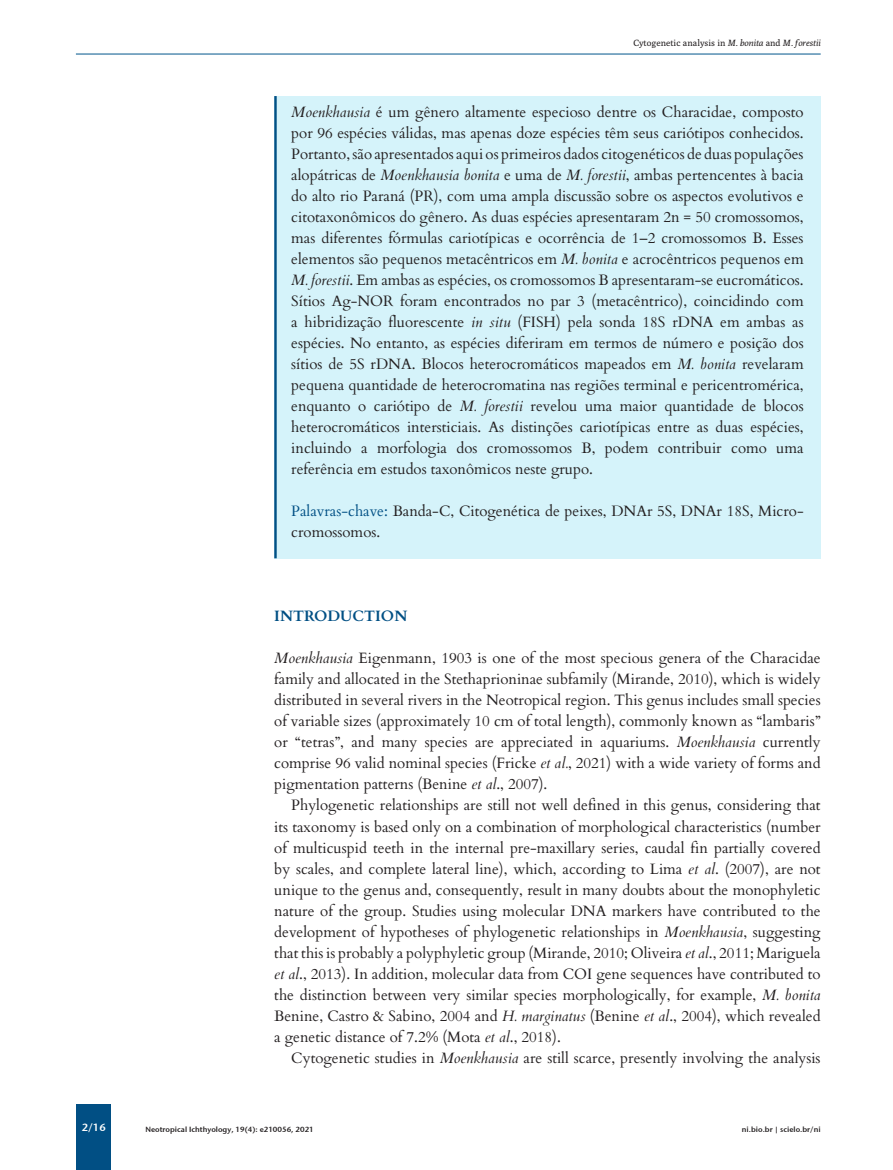
<style>
.page{position:relative;width:893px;height:1170px;background:#fff}
.page>*{position:absolute;margin:0;border:0;box-sizing:border-box;transform-origin:0 0}
.HTML_Preformatted{font:15px/21px "Cardo";color:#231f20;text-align:justify}
.NI_Subtittulos{font:700 15px "Cardo";color:#014f84}
.t1{font:10.5px "Stone Sans Sem ITCTT Semi";color:#fff}
.t2{font:9px "Poly";color:#231f20}
.t3{font:7.5px "Stone Sans Sem ITCTT Semi";color:#231f20}
.s1{font-style:italic}
.s2{color:#015085}
</style>
<div class="page">
<div style="left:77px;top:1104px;width:34px;height:65px;background:#014f84"></div>
<hr style="left:76px;top:54px;width:745px;height:1px;background:#01558c">
<div style="left:274px;top:96px;width:547px;height:462px;background:#d5f3fa"></div>
<hr style="left:274px;top:96px;width:3px;height:462px;background:#015085">
<p class="t2" style="left:633px;top:38px;width:189px">Cytogenetic analysis in <span class="s1">M. bonita</span> and <span class="s1">M. forestii</span></p>
<p class="HTML_Preformatted" style="left:291px;top:101px;width:514px"><span class="s1">Moenkhausia</span> é um gênero altamente especioso dentre os Characidae, composto por 96 espécies válidas, mas apenas doze espécies têm seus cariótipos conhecidos.<br>Portanto, são apresentados aqui os primeiros dados citogenéticos de duas populações alopátricas de <span class="s1">Moenkhausia bonita</span> e uma de <span class="s1">M. forestii</span>, ambas pertencentes à bacia do alto rio Paraná (PR), com uma ampla discussão sobre os aspectos evolutivos e citotaxonômicos do gênero. As duas espécies apresentaram 2n = 50 cromossomos, mas diferentes fórmulas cariotípicas e ocorrência de 1–2 cromossomos B. Esses elementos são pequenos metacêntricos em <span class="s1">M. bonita</span> e acrocêntricos pequenos em <span class="s1">M. forestii</span>. Em ambas as espécies, os cromossomos B apresentaram-se eucromáticos.<br>Sítios Ag-NOR foram encontrados no par 3 (metacêntrico), coincidindo com a hibridização fluorescente <span class="s1">in situ</span> (FISH) pela sonda 18S rDNA em ambas as espécies. No entanto, as espécies diferiram em termos de número e posição dos sítios de 5S rDNA. Blocos heterocromáticos mapeados em <span class="s1">M. bonita</span> revelaram pequena quantidade de heterocromatina nas regiões terminal e pericentromérica, enquanto o cariótipo de <span class="s1">M. forestii</span> revelou uma maior quantidade de blocos heterocromáticos intersticiais. As distinções cariotípicas entre as duas espécies, incluindo a morfologia dos cromossomos B, podem contribuir como uma referência em estudos taxonômicos neste grupo.</p>
<p class="HTML_Preformatted" style="left:291px;top:500px;width:514px"><span class="s2">Palavras-chave:</span> Banda-C, Citogenética de peixes, DNAr 5S, DNAr 18S, Micro&shy;cromossomos.</p>
<p class="NI_Subtittulos" style="left:274px;top:604px;width:135px">INTRODUCTION</p>
<p class="HTML_Preformatted" style="left:274px;top:647px;width:548px"><span class="s1">Moenkhausia</span> Eigenmann, 1903 is one of the most specious genera of the Characidae family and allocated in the Stethaprioninae subfamily (Mirande, 2010), which is widely distributed in several rivers in the Neotropical region. This genus includes small species of variable sizes (approximately 10 cm of total length), commonly known as “lambaris” or “tetras”, and many species are appreciated in aquariums. <span class="s1">Moenkhausia</span> currently comprise 96 valid nominal species (Fricke <span class="s1">et al.</span>, 2021) with a wide variety of forms and pigmentation patterns (Benine <span class="s1">et al</span>., 2007).</p>
<p class="HTML_Preformatted" style="left:274px;top:794px;width:548px;text-indent:17px">Phylogenetic relationships are still not well defined in this genus, considering that its taxonomy is based only on a combination of morphological characteristics (number of multicuspid teeth in the internal pre-maxillary series, caudal fin partially covered by scales, and complete lateral line), which, according to Lima <span class="s1">et al</span>. (2007), are not unique to the genus and, consequently, result in many doubts about the monophyletic nature of the group. Studies using molecular DNA markers have contributed to the development of hypotheses of phylogenetic relationships in <span class="s1">Moenkhausia</span>, suggesting that this is probably a polyphyletic group (Mirande, 2010; Oliveira <span class="s1">et al</span>., 2011; Mariguela <span class="s1">et al</span>., 2013). In addition, molecular data from COI gene sequences have contributed to the distinction between very similar species morphologically, for example, <span class="s1">M. bonita </span>Benine, Castro &amp; Sabino, 2004 and <span class="s1">H. marginatus</span> (Benine <span class="s1">et al</span>., 2004), which revealed a genetic distance of 7.2% (Mota <span class="s1">et al</span>., 2018).</p>
<p class="HTML_Preformatted" style="left:291px;top:1046px;width:531px">Cytogenetic studies in <span class="s1">Moenkhausia</span> are still scarce, presently involving the analysis</p>
<p class="t1" style="left:82px;top:1118px;width:25px">2/16</p>
<p class="t3" style="left:145px;top:1122px;width:170px">Neotropical Ichthyology, 19(4): e210056, 2021</p>
<p class="t3" style="left:742px;top:1122px;width:80px">ni.bio.br | scielo.br/ni</p>
</div>
